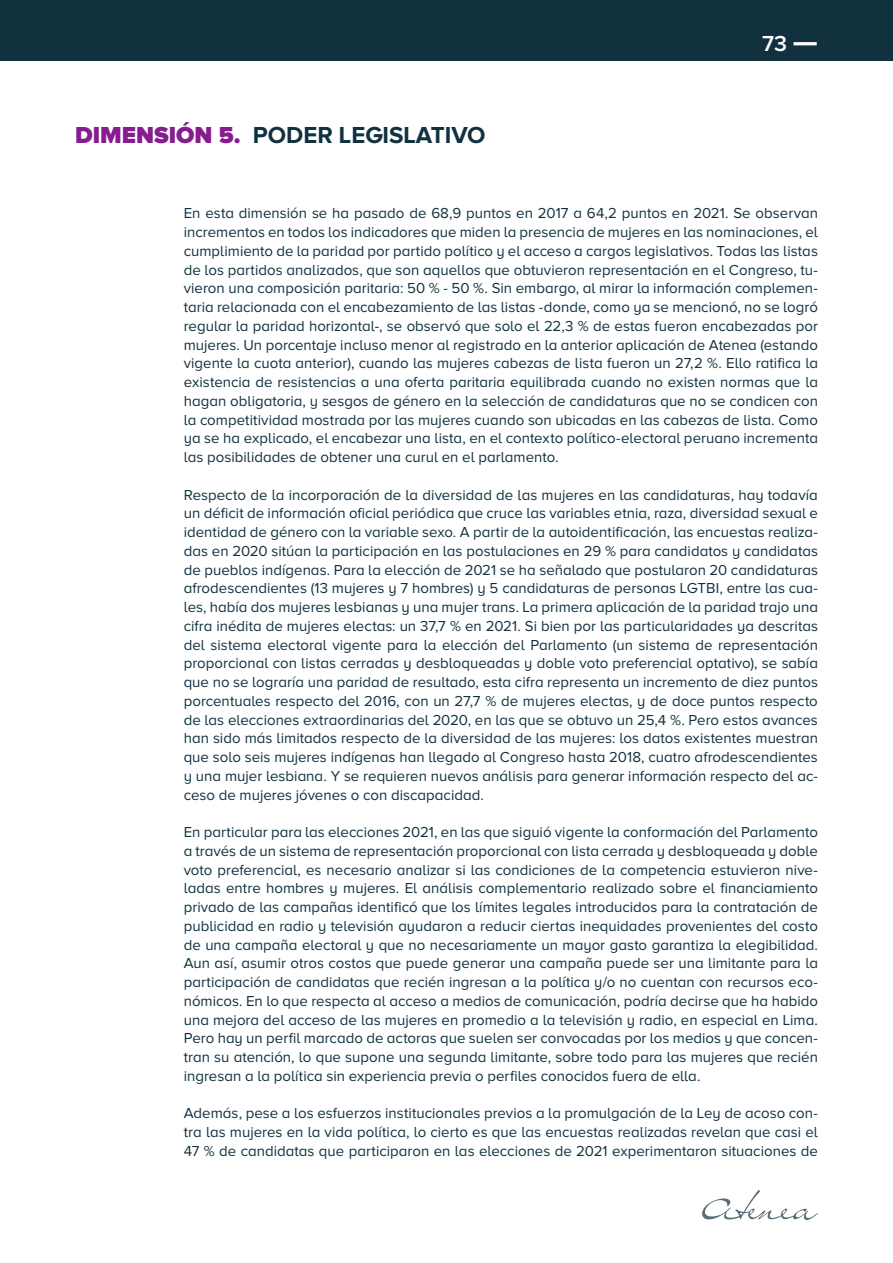
<style>
.page{position:relative;width:893px;height:1263px;background:#fff}
.page>*{position:absolute;margin:0;border:0;box-sizing:border-box;transform-origin:0 0}
.t1{font:700 24px "Proxima Nova A";color:#12313f}
.t2{font:600 22.5px "Proxima Nova A";color:#fff}
.t3{font:15px/18.8px "Proxima Nova A";color:#12313f;text-align:justify}
.s1{font-weight:900;color:#861d8f}
.s2{font-weight:700;font-size:30px}
</style>
<div class="page">
<div style="left:0;top:0;width:893px;height:60px;background:#12313f"></div>
<svg style="left:702px;top:1190px;width:116px;height:30px"></svg>
<h1 class="t1" style="left:75px;top:122px;width:412px"><span class="s1">DIMENSIÓN 5.</span> PODER LEGISLATIVO</h1>
<h2 class="t2" style="left:762px;top:31px;width:57px">73 <span class="s2">—</span></h2>
<p class="t3" style="left:184px;top:204px;width:636px">En esta dimensión se ha pasado de 68,9 puntos en 2017 a 64,2 puntos en 2021. Se observan incrementos en todos los indicadores que miden la presencia de mujeres en las nominaciones, el cumplimiento de la paridad por partido político y el acceso a cargos legislativos. Todas las listas de los partidos analizados, que son aquellos que obtuvieron representación en el Congreso, tu&shy;vieron una composición paritaria: 50 % - 50 %. Sin embargo, al mirar la información complemen&shy;taria relacionada con el encabezamiento de las listas -donde, como ya se mencionó, no se logró regular la paridad horizontal-, se observó que solo el 22,3 % de estas fueron encabezadas por mujeres. Un porcentaje incluso menor al registrado en la anterior aplicación de Atenea (estando vigente la cuota anterior), cuando las mujeres cabezas de lista fueron un 27,2 %. Ello ratifica la existencia de resistencias a una oferta paritaria equilibrada cuando no existen normas que la hagan obligatoria, y sesgos de género en la selección de candidaturas que no se condicen con la competitividad mostrada por las mujeres cuando son ubicadas en las cabezas de lista. Como ya se ha explicado, el encabezar una lista, en el contexto político-electoral peruano incrementa las posibilidades de obtener una curul en el parlamento.</p>
<p class="t3" style="left:184px;top:485px;width:636px">Respecto de la incorporación de la diversidad de las mujeres en las candidaturas, hay todavía un déficit de información oficial periódica que cruce las variables etnia, raza, diversidad sexual e identidad de género con la variable sexo. A partir de la autoidentificación, las encuestas realiza&shy;das en 2020 sitúan la participación en las postulaciones en 29 % para candidatos y candidatas de pueblos indígenas. Para la elección de 2021 se ha señalado que postularon 20 candidaturas afrodescendientes (13 mujeres y 7 hombres) y 5 candidaturas de personas LGTBI, entre las cua&shy;les, había dos mujeres lesbianas y una mujer trans. La primera aplicación de la paridad trajo una cifra inédita de mujeres electas: un 37,7 % en 2021. Si bien por las particularidades ya descritas del sistema electoral vigente para la elección del Parlamento (un sistema de representación proporcional con listas cerradas y desbloqueadas y doble voto preferencial optativo), se sabía que no se lograría una paridad de resultado, esta cifra representa un incremento de diez puntos porcentuales respecto del 2016, con un 27,7 % de mujeres electas, y de doce puntos respecto de las elecciones extraordinarias del 2020, en las que se obtuvo un 25,4 %. Pero estos avances han sido más limitados respecto de la diversidad de las mujeres: los datos existentes muestran que solo seis mujeres indígenas han llegado al Congreso hasta 2018, cuatro afrodescendientes y una mujer lesbiana. Y se requieren nuevos análisis para generar información respecto del ac&shy;ceso de mujeres jóvenes o con discapacidad.</p>
<p class="t3" style="left:184px;top:822px;width:636px">En particular para las elecciones 2021, en las que siguió vigente la conformación del Parlamento a través de un sistema de representación proporcional con lista cerrada y desbloqueada y doble voto preferencial, es necesario analizar si las condiciones de la competencia estuvieron nive&shy;ladas entre hombres y mujeres. El análisis complementario realizado sobre el financiamiento privado de las campañas identificó que los límites legales introducidos para la contratación de publicidad en radio y televisión ayudaron a reducir ciertas inequidades provenientes del costo de una campaña electoral y que no necesariamente un mayor gasto garantiza la elegibilidad.<br>Aun así, asumir otros costos que puede generar una campaña puede ser una limitante para la participación de candidatas que recién ingresan a la política y/o no cuentan con recursos eco&shy;nómicos. En lo que respecta al acceso a medios de comunicación, podría decirse que ha habido una mejora del acceso de las mujeres en promedio a la televisión y radio, en especial en Lima.<br>Pero hay un perfil marcado de actoras que suelen ser convocadas por los medios y que concen&shy;tran su atención, lo que supone una segunda limitante, sobre todo para las mujeres que recién ingresan a la política sin experiencia previa o perfiles conocidos fuera de ella.</p>
<p class="t3" style="left:184px;top:1104px;width:636px">Además, pese a los esfuerzos institucionales previos a la promulgación de la Ley de acoso con&shy;tra las mujeres en la vida política, lo cierto es que las encuestas realizadas revelan que casi el 47 % de candidatas que participaron en las elecciones de 2021 experimentaron situaciones de</p>
</div>
